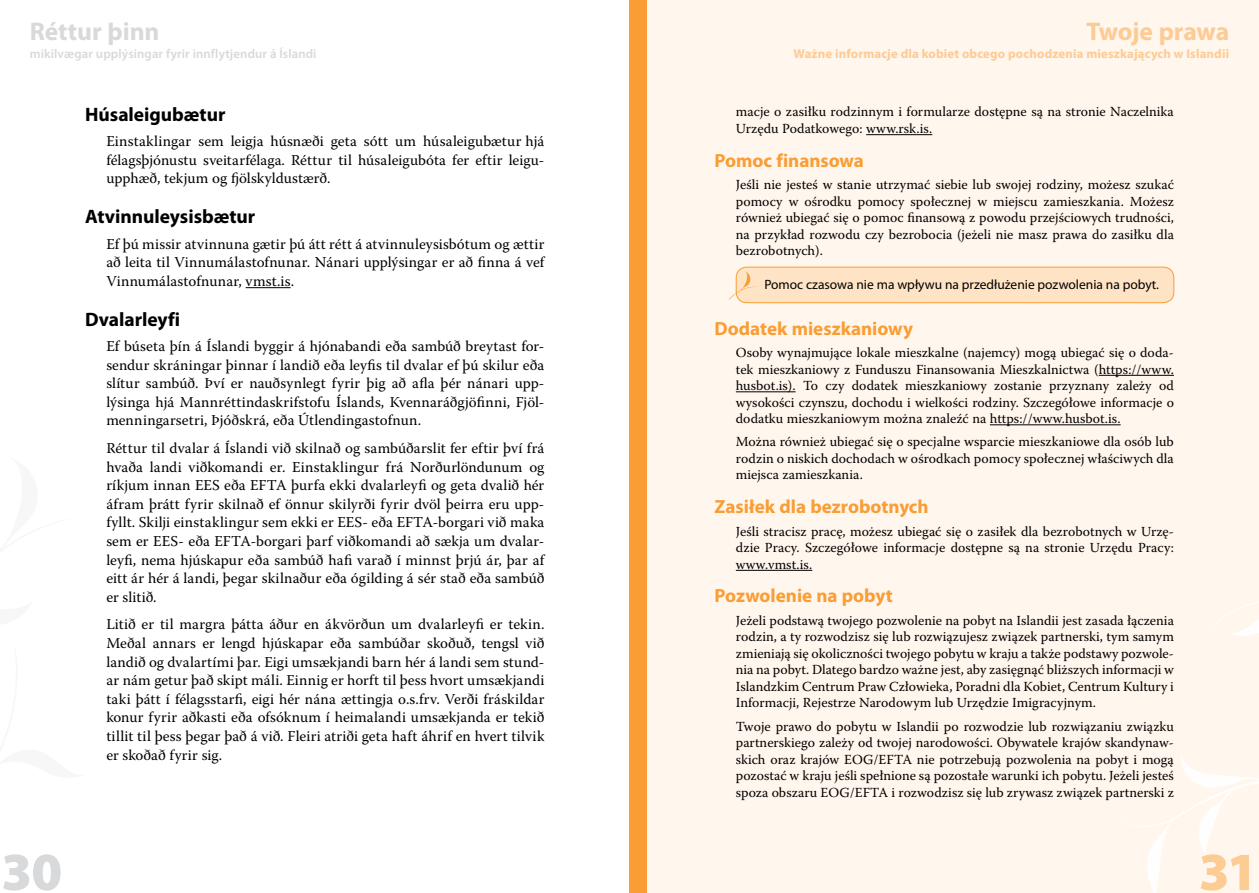
<style>
.page{position:relative;width:1259px;height:893px;background:#fff}
.page>*{position:absolute;margin:0;border:0;box-sizing:border-box;transform-origin:0 0}
.t1{font:900 54px "Myriad Pro";color:#fdcb94}
.t2{font:900 54px "Myriad Pro";color:#d7d9da}
.t3{font:700 25.5px "Myriad Pro";letter-spacing:-.01em;color:#fdcb94}
.t4{font:700 25.5px "Myriad Pro";color:#d7d9da}
.Isl_Fyrirsogn{font:700 19.5px "Myriad Pro";color:#000}
.POL_Fyrirsogn{font:700 19.05px "Myriad Pro";color:#f99d34}
.Islenska{font:15px/18.6px "Warnock Pro";letter-spacing:.005em;color:#000;text-align:justify}
.Polska_meginmal{font:13.8px/16.5px "Warnock Pro";color:#000;text-align:justify}
.POL_rammaklausa_innd{font:13.5px "Myriad Pro";color:#000}
.t5{font:700 12.75px "Myriad Pro";letter-spacing:.01em;color:#fdcb94}
.t6{font:600 12.75px "Myriad Pro";letter-spacing:.01em;color:#d7d9da}
</style>
<div class="page">
<div style="left:629px;top:0;width:630px;height:893px;background:#fff6ed"></div>
<div style="left:629px;top:0;width:17px;height:893px;background:#f99d34"></div>
<hr style="left:866px;top:134px;width:66px;height:1px;background:#000">
<hr style="left:1098px;top:375px;width:76px;height:1px;background:#000">
<hr style="left:736px;top:392px;width:59px;height:1px;background:#000">
<hr style="left:990px;top:425px;width:130px;height:1px;background:#000">
<hr style="left:736px;top:570px;width:76px;height:1px;background:#000">
<div style="left:736px;top:267px;width:437px;height:36px;background:#ffe3c5;border-radius:11px"></div>
<div style="left:736px;top:267px;width:438px;height:36px;border:1px solid #f99d34;border-radius:11px"></div>
<svg style="left:728px;top:271px;width:29px;height:30px"></svg>
<hr style="left:246px;top:287px;width:45px;height:1px;background:#000">
<svg style="left:1123px;top:602px;width:136px;height:291px"></svg>
<h2 class="t4" style="left:30px;top:15px;width:131px">Réttur þinn</h2>
<p class="t6" style="left:30px;top:46px;width:288px">mikilvægar upplýsingar fyrir innflytjendur á Íslandi</p>
<h2 class="t3" style="left:1086px;top:15px;width:144px">Twoje prawa</h2>
<p class="t5" style="left:793px;top:45px;width:437px">Ważne informacje dla kobiet obcego pochodzenia mieszkających w Islandii</p>
<p class="Isl_Fyrirsogn" style="left:85px;top:102px;width:142px">Húsaleigubætur</p>
<p class="Islenska" style="left:106px;top:132px;width:439px">Einstaklingar sem leigja húsnæði geta sótt um húsaleigubætur hjá félagsþjónustu sveitarfélaga. Réttur til húsaleigubóta fer eftir leigu&shy;upphæð, tekjum og fjölskyldustærð.</p>
<p class="Isl_Fyrirsogn" style="left:85px;top:204px;width:172px">Atvinnuleysisbætur</p>
<p class="Islenska" style="left:106px;top:234px;width:439px">Ef þú missir atvinnuna gætir þú átt rétt á atvinnuleysisbótum og ættir að leita til Vinnumálastofnunar. Nánari upplýsingar er að finna á vef Vinnumálastofnunar, vmst.is.</p>
<p class="Isl_Fyrirsogn" style="left:85px;top:306px;width:97px">Dvalarleyfi</p>
<p class="Islenska" style="left:106px;top:336px;width:439px">Ef búseta þín á Íslandi byggir á hjónabandi eða sambúð breytast for&shy;sendur skráningar þinnar í landið eða leyfis til dvalar ef þú skilur eða slítur sambúð. Því er nauðsynlegt fyrir þig að afla þér nánari upp&shy;lýsinga hjá Mannréttindaskrifstofu Íslands, Kvennaráðgjöfinni, Fjöl&shy;menningarsetri, Þjóðskrá, eða Útlendingastofnun.</p>
<p class="Islenska" style="left:106px;top:438px;width:440px">Réttur til dvalar á Íslandi við skilnað og sambúðarslit fer eftir því frá hvaða landi viðkomandi er. Einstaklingur frá Norðurlöndunum og ríkjum innan EES eða EFTA þurfa ekki dvalarleyfi og geta dvalið hér áfram þrátt fyrir skilnað ef önnur skilyrði fyrir dvöl þeirra eru upp&shy;fyllt. Skilji einstaklingur sem ekki er EES- eða EFTA-borgari við maka sem er EES- eða EFTA-borgari þarf viðkomandi að sækja um dvalar&shy;leyfi, nema hjúskapur eða sambúð hafi varað í minnst þrjú ár, þar af eitt ár hér á landi, þegar skilnaður eða ógilding á sér stað eða sambúð er slitið.</p>
<p class="Islenska" style="left:106px;top:615px;width:440px">Litið er til margra þátta áður en ákvörðun um dvalarleyfi er tekin.<br>Meðal annars er lengd hjúskapar eða sambúðar skoðuð, tengsl við landið og dvalartími þar. Eigi umsækjandi barn hér á landi sem stund&shy;ar nám getur það skipt máli. Einnig er horft til þess hvort umsækjandi taki þátt í félagsstarfi, eigi hér nána ættingja o.s.frv. Verði fráskildar konur fyrir aðkasti eða ofsóknum í heimalandi umsækjanda er tekið tillit til þess þegar það á við. Fleiri atriði geta haft áhrif en hvert tilvik er skoðað fyrir sig.</p>
<p class="Polska_meginmal" style="left:736px;top:103px;width:439px">macje o zasiłku rodzinnym i formularze dostępne są na stronie Naczelnika<br>Urzędu Podatkowego: www.rsk.is.</p>
<p class="POL_Fyrirsogn" style="left:714px;top:148px;width:151px">Pomoc finansowa</p>
<p class="Polska_meginmal" style="left:736px;top:176px;width:440px">Jeśli nie jesteś w stanie utrzymać siebie lub swojej rodziny, możesz szukać pomocy w ośrodku pomocy społecznej w miejscu zamieszkania. Możesz również ubiegać się o pomoc finansową z powodu przejściowych trudności, na przykład rozwodu czy bezrobocia (jeżeli nie masz prawa do zasiłku dla bezrobotnych).</p>
<p class="POL_rammaklausa_innd" style="left:764px;top:276px;width:396px">Pomoc czasowa nie ma wpływu na przedłużenie pozwolenia na pobyt.</p>
<p class="POL_Fyrirsogn" style="left:714px;top:316px;width:200px">Dodatek mieszkaniowy</p>
<p class="Polska_meginmal" style="left:736px;top:344px;width:439px">Osoby wynajmujące lokale mieszkalne (najemcy) mogą ubiegać się o doda&shy;tek mieszkaniowy z Funduszu Finansowania Mieszkalnictwa (https://www. husbot.is). To czy dodatek mieszkaniowy zostanie przyznany zależy od wysokości czynszu, dochodu i wielkości rodziny. Szczegółowe informacje o dodatku mieszkaniowym można znaleźć na https://www.husbot.is.</p>
<p class="Polska_meginmal" style="left:736px;top:433px;width:439px">Można również ubiegać się o specjalne wsparcie mieszkaniowe dla osób lub rodzin o niskich dochodach w ośrodkach pomocy społecznej właściwych dla miejsca zamieszkania.</p>
<p class="POL_Fyrirsogn" style="left:714px;top:494px;width:216px">Zasiłek dla bezrobotnych</p>
<p class="Polska_meginmal" style="left:736px;top:523px;width:439px">Jeśli stracisz pracę, możesz ubiegać się o zasiłek dla bezrobotnych w Urzę&shy;dzie Pracy. Szczegółowe informacje dostępne są na stronie Urzędu Pracy: www.vmst.is.</p>
<p class="POL_Fyrirsogn" style="left:714px;top:583px;width:180px">Pozwolenie na pobyt</p>
<p class="Polska_meginmal" style="left:736px;top:612px;width:440px">Jeżeli podstawą twojego pozwolenie na pobyt na Islandii jest zasada łączenia rodzin, a ty rozwodzisz się lub rozwiązujesz związek partnerski, tym samym zmieniają się okoliczności twojego pobytu w kraju a także podstawy pozwole&shy;nia na pobyt. Dlatego bardzo ważne jest, aby zasięgnąć bliższych informacji w Islandzkim Centrum Praw Człowieka, Poradni dla Kobiet, Centrum Kultury i Informacji, Rejestrze Narodowym lub Urzędzie Imigracyjnym.</p>
<p class="Polska_meginmal" style="left:736px;top:718px;width:439px">Twoje prawo do pobytu w Islandii po rozwodzie lub rozwiązaniu związku partnerskiego zależy od twojej narodowości. Obywatele krajów skandynaw&shy;skich oraz krajów EOG/EFTA nie potrzebują pozwolenia na pobyt i mogą pozostać w kraju jeśli spełnione są pozostałe warunki ich pobytu. Jeżeli jesteś spoza obszaru EOG/EFTA i rozwodzisz się lub zrywasz związek partnerski z</p>
<h1 class="t2" style="left:1px;top:836px;width:62px">30</h1>
<h1 class="t1" style="left:1198px;top:836px;width:60px">31</h1>
</div>
